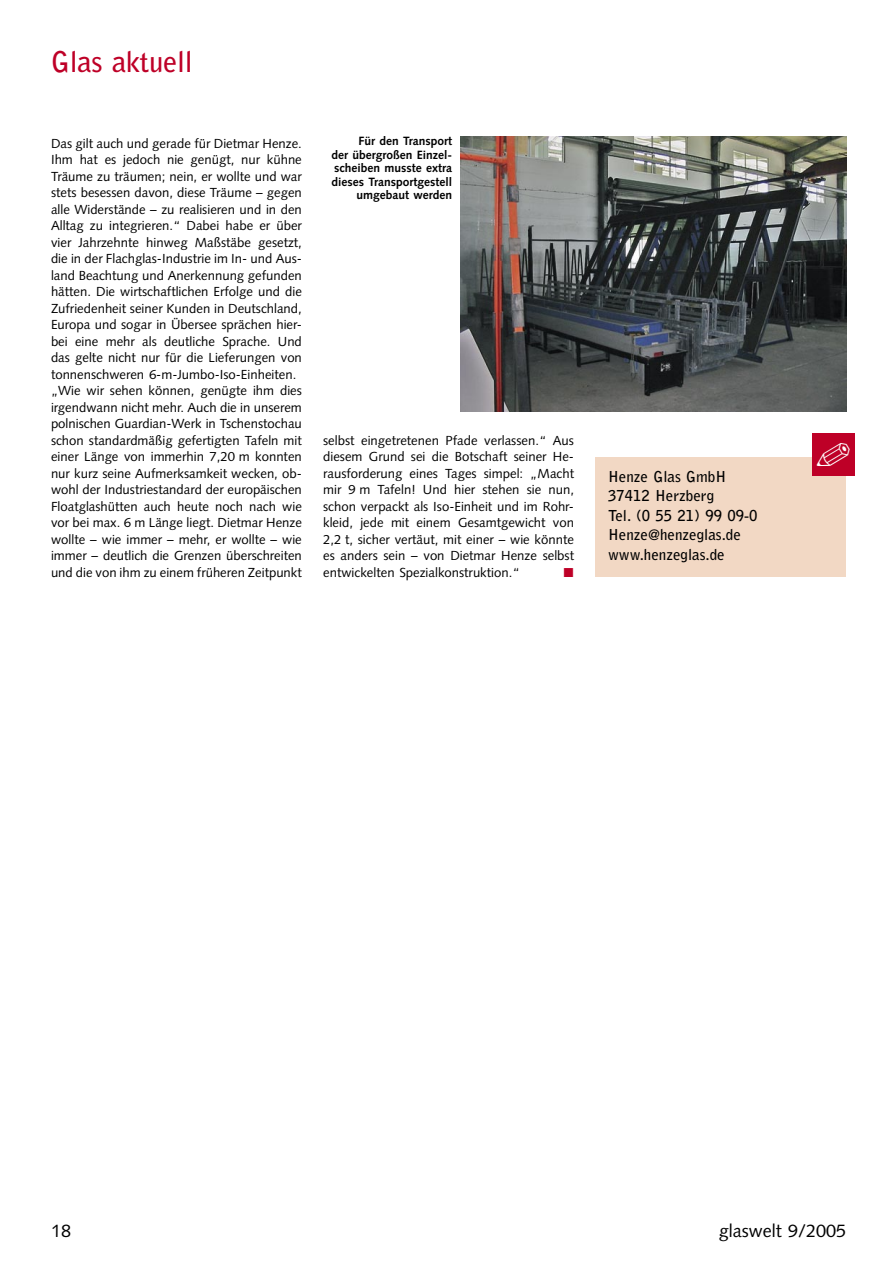
<style>
.page{position:relative;width:893px;height:1263px;background:#fff}
.page>*{position:absolute;margin:0;border:0;box-sizing:border-box;transform-origin:0 0}
.t1{font:700 28.5px "Bell Gothic Std";letter-spacing:-.01em;color:#be0027}
.t2{font:18px "Syntax LT Std";color:#000}
.GW_Adresskasten{font:700 15px "Bell Gothic Std";color:#000}
.GW_Grundtext_8_75_11{font:13.2px/16.5px "Syntax LT Std";color:#000;text-align:justify}
.GW_BU_8_9{font:700 12px/13.5px "Syntax LT Std";color:#000;text-align:right}
</style>
<div class="page">
<img style="left:461px;top:136px;width:385px;height:276px">
<div style="left:595px;top:458px;width:251px;height:119px;background:#f2d8c4"></div>
<div style="left:812px;top:433px;width:43px;height:42px;background:#be0027"></div>
<h1 class="t1" style="left:51px;top:45px;width:143px">Glas aktuell</h1>
<p class="GW_Grundtext_8_75_11" style="left:51px;top:135px;width:252px">Das gilt auch und gerade für Dietmar Henze.<br>Ihm hat es jedoch nie genügt, nur kühne Träume zu träumen; nein, er wollte und war stets besessen davon, diese Träume – gegen alle Widerstände – zu realisieren und in den Alltag zu integrieren.“ Dabei habe er über vier Jahrzehnte hinweg Maßstäbe gesetzt, die in der Flachglas-Industrie im In- und Aus&shy;land Beachtung und Anerkennung gefunden hätten. Die wirtschaftlichen Erfolge und die Zufriedenheit seiner Kunden in Deutschland, Europa und sogar in Übersee sprächen hier&shy;bei eine mehr als deutliche Sprache. Und das gelte nicht nur für die Lieferungen von tonnenschweren 6-m-Jumbo-Iso-Einheiten.</p>
<p class="GW_Grundtext_8_75_11" style="left:51px;top:383px;width:252px">„Wie wir sehen können, genügte ihm dies irgendwann nicht mehr. Auch die in unserem polnischen Guardian-Werk in Tschenstochau schon standardmäßig gefertigten Tafeln mit einer Länge von immerhin 7,20 m konnten nur kurz seine Aufmerksamkeit wecken, ob&shy;wohl der Industriestandard der europäischen Floatglashütten auch heute noch nach wie vor bei max. 6 m Länge liegt. Dietmar Henze wollte – wie immer – mehr, er wollte – wie immer – deutlich die Grenzen überschreiten und die von ihm zu einem früheren Zeitpunkt</p>
<p class="GW_BU_8_9" style="left:331px;top:134px;width:122px">Für den Transport<br>der übergroßen Einzel&shy;scheiben musste extra dieses Transportgestell umgebaut werden</p>
<p class="GW_Grundtext_8_75_11" style="left:323px;top:432px;width:252px">selbst eingetretenen Pfade verlassen.“ Aus diesem Grund sei die Botschaft seiner He&shy;rausforderung eines Tages simpel: „Macht mir 9 m Tafeln! Und hier stehen sie nun, schon verpackt als Iso-Einheit und im Rohr&shy;kleid, jede mit einem Gesamtgewicht von 2,2 t, sicher vertäut, mit einer – wie könnte es anders sein – von Dietmar Henze selbst entwickelten Spezialkonstruktion.“</p>
<p class="GW_Adresskasten" style="left:608px;top:467px;width:120px">Henze Glas GmbH</p>
<p class="GW_Adresskasten" style="left:608px;top:487px;width:108px">37412 Herzberg</p>
<p class="GW_Adresskasten" style="left:608px;top:506px;width:151px">Tel. (0 55 21) 99 09-0</p>
<p class="GW_Adresskasten" style="left:608px;top:526px;width:134px">Henze@henzeglas.de</p>
<p class="GW_Adresskasten" style="left:608px;top:545px;width:118px">www.henzeglas.de</p>
<h2 class="t2" style="left:51px;top:1220px;width:22px">18</h2>
<h2 class="t2" style="left:719px;top:1220px;width:129px">glaswelt 9/2005</h2>
</div>
